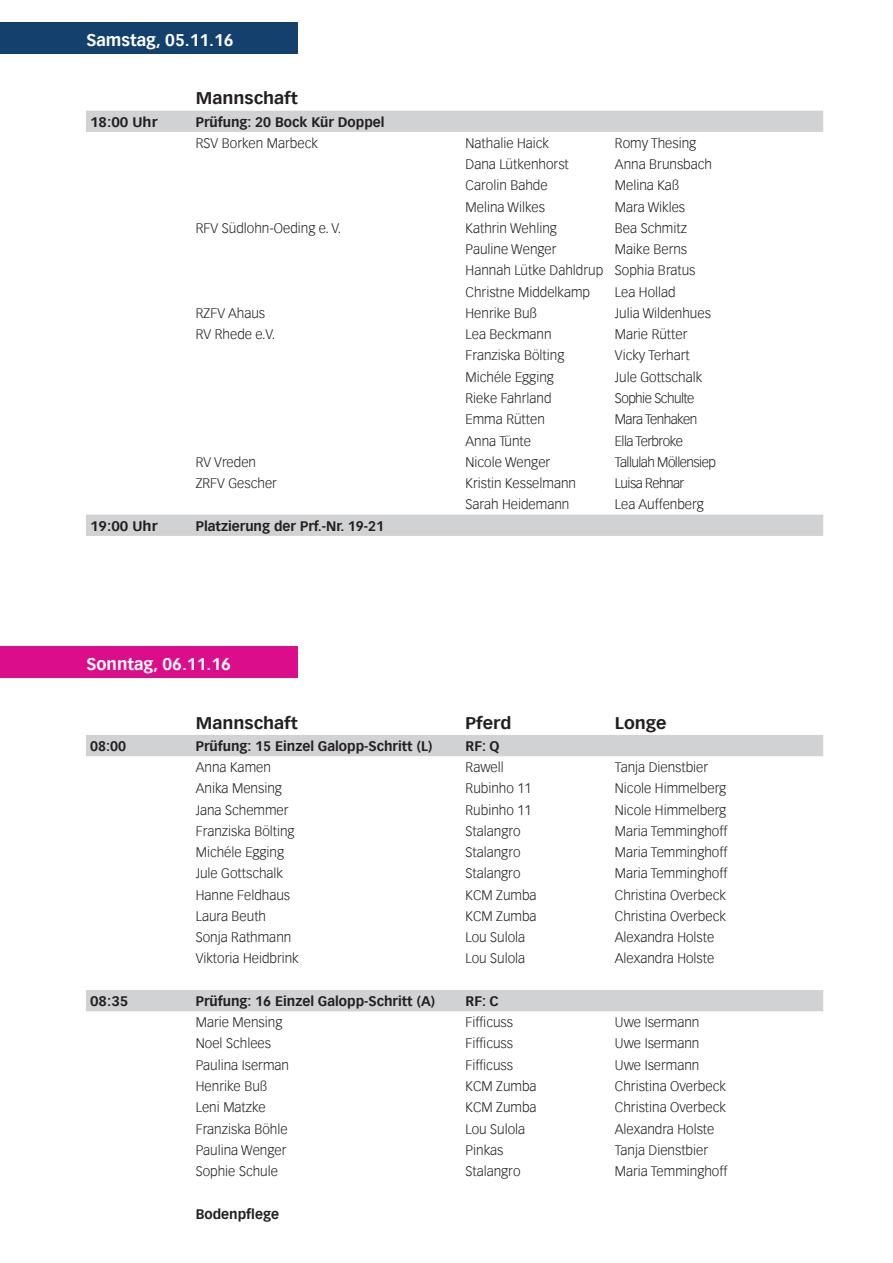
<style>
.page{position:relative;width:893px;height:1263px;background:#fff}
.page>*{position:absolute;margin:0;border:0;box-sizing:border-box;transform-origin:0 0}
.t1{font:700 16.5px "Vectora Com";color:#fff}
.t2{font:700 16.5px "Vectora Com";color:#231f20;scale:1.06 1}
.t3{font:300 13.5px/21.3px "Vectora Com";color:#231f20}
.t4{font:700 13.5px "Vectora Com";color:#231f20}
.t5{font:300 13.5px "Vectora Com";letter-spacing:-.04em;color:#231f20}
.t6{font:700 13.5px "Vectora Com";color:#231f20;scale:1.06 1}
</style>
<div class="page">
<svg style="left:86px;top:111px;width:737px;height:425px"></svg>
<div style="left:0;top:22px;width:298px;height:32px;background:#13406d"></div>
<svg style="left:86px;top:735px;width:737px;height:276px"></svg>
<div style="left:0;top:646px;width:298px;height:32px;background:#dc0d8b"></div>
<p class="t1" style="left:86px;top:30px;width:149px">Samstag, 05.11.16</p>
<p class="t2" style="left:196px;top:88px;width:98px">Mannschaft</p>
<p class="t6" style="left:90px;top:113px;width:65px">18:00 Uhr</p>
<p class="t4" style="left:196px;top:113px;width:190px">Prüfung: 20 Bock Kür Doppel</p>
<p class="t3" style="left:196px;top:132px;width:124px">RSV Borken Marbeck</p>
<p class="t3" style="left:466px;top:132px;width:85px">Nathalie Haick</p>
<p class="t3" style="left:615px;top:132px;width:83px">Romy Thesing</p>
<p class="t3" style="left:466px;top:154px;width:105px">Dana Lütkenhorst</p>
<p class="t3" style="left:615px;top:154px;width:99px">Anna Brunsbach</p>
<p class="t3" style="left:466px;top:175px;width:84px">Carolin Bahde</p>
<p class="t3" style="left:615px;top:175px;width:66px">Melina Kaß</p>
<p class="t3" style="left:466px;top:196px;width:81px">Melina Wilkes</p>
<p class="t3" style="left:615px;top:196px;width:72px">Mara Wikles</p>
<p class="t3" style="left:196px;top:217px;width:147px">RFV Südlohn-Oeding e. V.</p>
<p class="t3" style="left:466px;top:217px;width:93px">Kathrin Wehling</p>
<p class="t3" style="left:615px;top:217px;width:74px">Bea Schmitz</p>
<p class="t3" style="left:466px;top:239px;width:92px">Pauline Wenger</p>
<p class="t3" style="left:466px;top:239px;width:231px;text-indent:149px">Maike Berns<br>Hannah Lütke Dahldrup Sophia Bratus<br>Christne Middelkamp</p>
<p class="t3" style="left:615px;top:281px;width:62px">Lea Hollad</p>
<p class="t3" style="left:196px;top:302px;width:71px">RZFV Ahaus</p>
<p class="t3" style="left:466px;top:302px;width:73px">Henrike Buß</p>
<p class="t3" style="left:615px;top:302px;width:98px">Julia Wildenhues</p>
<p class="t3" style="left:196px;top:324px;width:81px">RV Rhede e.V.</p>
<p class="t3" style="left:466px;top:324px;width:88px">Lea Beckmann</p>
<p class="t3" style="left:615px;top:324px;width:74px">Marie Rütter</p>
<p class="t3" style="left:466px;top:345px;width:100px">Franziska Bölting</p>
<p class="t3" style="left:615px;top:345px;width:76px">Vicky Terhart</p>
<p class="t3" style="left:466px;top:366px;width:90px">Michéle Egging</p>
<p class="t3" style="left:615px;top:366px;width:89px">Jule Gottschalk</p>
<p class="t3" style="left:466px;top:387px;width:88px">Rieke Fahrland</p>
<p class="t5" style="left:615px;top:390px;width:81px">Sophie Schulte</p>
<p class="t3" style="left:466px;top:409px;width:81px">Emma Rütten</p>
<p class="t5" style="left:615px;top:411px;width:84px">Mara Tenhaken</p>
<p class="t3" style="left:466px;top:430px;width:67px">Anna Tünte</p>
<p class="t5" style="left:615px;top:432px;width:70px">Ella Terbroke</p>
<p class="t3" style="left:196px;top:451px;width:62px">RV Vreden</p>
<p class="t3" style="left:466px;top:451px;width:86px">Nicole Wenger</p>
<p class="t5" style="left:615px;top:454px;width:103px">Tallulah Möllensiep</p>
<p class="t3" style="left:196px;top:473px;width:83px">ZRFV Gescher</p>
<p class="t3" style="left:465px;top:473px;width:112px">Kristin Kesselmann</p>
<p class="t5" style="left:615px;top:475px;width:71px">Luisa Rehnar</p>
<p class="t3" style="left:465px;top:494px;width:105px">Sarah Heidemann</p>
<p class="t3" style="left:615px;top:494px;width:90px">Lea Auffenberg</p>
<p class="t6" style="left:90px;top:517px;width:65px">19:00 Uhr</p>
<p class="t4" style="left:196px;top:517px;width:190px">Platzierung der Prf.-Nr. 19-21</p>
<p class="t1" style="left:86px;top:654px;width:146px">Sonntag, 06.11.16</p>
<p class="t2" style="left:196px;top:713px;width:98px">Mannschaft</p>
<p class="t2" style="left:466px;top:713px;width:45px">Pferd</p>
<p class="t2" style="left:615px;top:713px;width:50px">Longe</p>
<p class="t4" style="left:90px;top:738px;width:37px">08:00</p>
<p class="t4" style="left:196px;top:738px;width:238px">Prüfung: 15 Einzel Galopp-Schritt (L)</p>
<p class="t4" style="left:466px;top:738px;width:35px">RF: Q</p>
<p class="t3" style="left:196px;top:757px;width:77px">Anna Kamen</p>
<p class="t3" style="left:466px;top:757px;width:40px">Rawell</p>
<p class="t3" style="left:615px;top:757px;width:95px">Tanja Dienstbier</p>
<p class="t3" style="left:196px;top:778px;width:88px">Anika Mensing</p>
<p class="t3" style="left:466px;top:778px;width:67px">Rubinho 11</p>
<p class="t3" style="left:615px;top:778px;width:113px">Nicole Himmelberg</p>
<p class="t3" style="left:196px;top:799px;width:94px">Jana Schemmer</p>
<p class="t3" style="left:466px;top:799px;width:67px">Rubinho 11</p>
<p class="t3" style="left:615px;top:799px;width:113px">Nicole Himmelberg</p>
<p class="t3" style="left:196px;top:820px;width:100px">Franziska Bölting</p>
<p class="t3" style="left:466px;top:820px;width:57px">Stalangro</p>
<p class="t3" style="left:615px;top:820px;width:114px">Maria Temminghoff</p>
<p class="t3" style="left:196px;top:842px;width:90px">Michéle Egging</p>
<p class="t3" style="left:466px;top:842px;width:57px">Stalangro</p>
<p class="t3" style="left:615px;top:842px;width:114px">Maria Temminghoff</p>
<p class="t3" style="left:196px;top:863px;width:89px">Jule Gottschalk</p>
<p class="t3" style="left:465px;top:863px;width:57px">Stalangro</p>
<p class="t3" style="left:615px;top:863px;width:114px">Maria Temminghoff</p>
<p class="t3" style="left:196px;top:884px;width:96px">Hanne Feldhaus</p>
<p class="t3" style="left:465px;top:884px;width:73px">KCM Zumba</p>
<p class="t3" style="left:615px;top:884px;width:113px">Christina Overbeck</p>
<p class="t3" style="left:196px;top:905px;width:72px">Laura Beuth</p>
<p class="t3" style="left:465px;top:905px;width:73px">KCM Zumba</p>
<p class="t3" style="left:615px;top:905px;width:113px">Christina Overbeck</p>
<p class="t3" style="left:196px;top:927px;width:97px">Sonja Rathmann</p>
<p class="t3" style="left:465px;top:927px;width:61px">Lou Sulola</p>
<p class="t3" style="left:615px;top:927px;width:101px">Alexandra Holste</p>
<p class="t3" style="left:196px;top:948px;width:105px">Viktoria Heidbrink</p>
<p class="t3" style="left:465px;top:948px;width:61px">Lou Sulola</p>
<p class="t3" style="left:615px;top:948px;width:101px">Alexandra Holste</p>
<p class="t6" style="left:90px;top:993px;width:38px">08:35</p>
<p class="t4" style="left:196px;top:993px;width:241px">Prüfung: 16 Einzel Galopp-Schritt (A)</p>
<p class="t4" style="left:466px;top:993px;width:35px">RF: C</p>
<p class="t3" style="left:196px;top:1012px;width:88px">Marie Mensing</p>
<p class="t3" style="left:466px;top:1012px;width:49px">Fifficuss</p>
<p class="t3" style="left:615px;top:1012px;width:86px">Uwe Isermann</p>
<p class="t3" style="left:196px;top:1033px;width:77px">Noel Schlees</p>
<p class="t3" style="left:466px;top:1033px;width:49px">Fifficuss</p>
<p class="t3" style="left:615px;top:1033px;width:86px">Uwe Isermann</p>
<p class="t3" style="left:196px;top:1054px;width:95px">Paulina Iserman</p>
<p class="t3" style="left:466px;top:1054px;width:49px">Fifficuss</p>
<p class="t3" style="left:615px;top:1054px;width:86px">Uwe Isermann</p>
<p class="t3" style="left:196px;top:1075px;width:73px">Henrike Buß</p>
<p class="t3" style="left:466px;top:1075px;width:73px">KCM Zumba</p>
<p class="t3" style="left:615px;top:1075px;width:113px">Christina Overbeck</p>
<p class="t3" style="left:196px;top:1097px;width:72px">Leni Matzke</p>
<p class="t3" style="left:466px;top:1097px;width:73px">KCM Zumba</p>
<p class="t3" style="left:615px;top:1097px;width:113px">Christina Overbeck</p>
<p class="t3" style="left:196px;top:1118px;width:93px">Franziska Böhle</p>
<p class="t3" style="left:465px;top:1118px;width:61px">Lou Sulola</p>
<p class="t3" style="left:615px;top:1118px;width:101px">Alexandra Holste</p>
<p class="t3" style="left:196px;top:1139px;width:92px">Paulina Wenger</p>
<p class="t3" style="left:465px;top:1139px;width:40px">Pinkas</p>
<p class="t3" style="left:615px;top:1139px;width:95px">Tanja Dienstbier</p>
<p class="t3" style="left:196px;top:1160px;width:84px">Sophie Schule</p>
<p class="t3" style="left:465px;top:1160px;width:57px">Stalangro</p>
<p class="t3" style="left:615px;top:1160px;width:114px">Maria Temminghoff</p>
<p class="t4" style="left:196px;top:1205px;width:85px">Bodenpflege</p>
</div>
